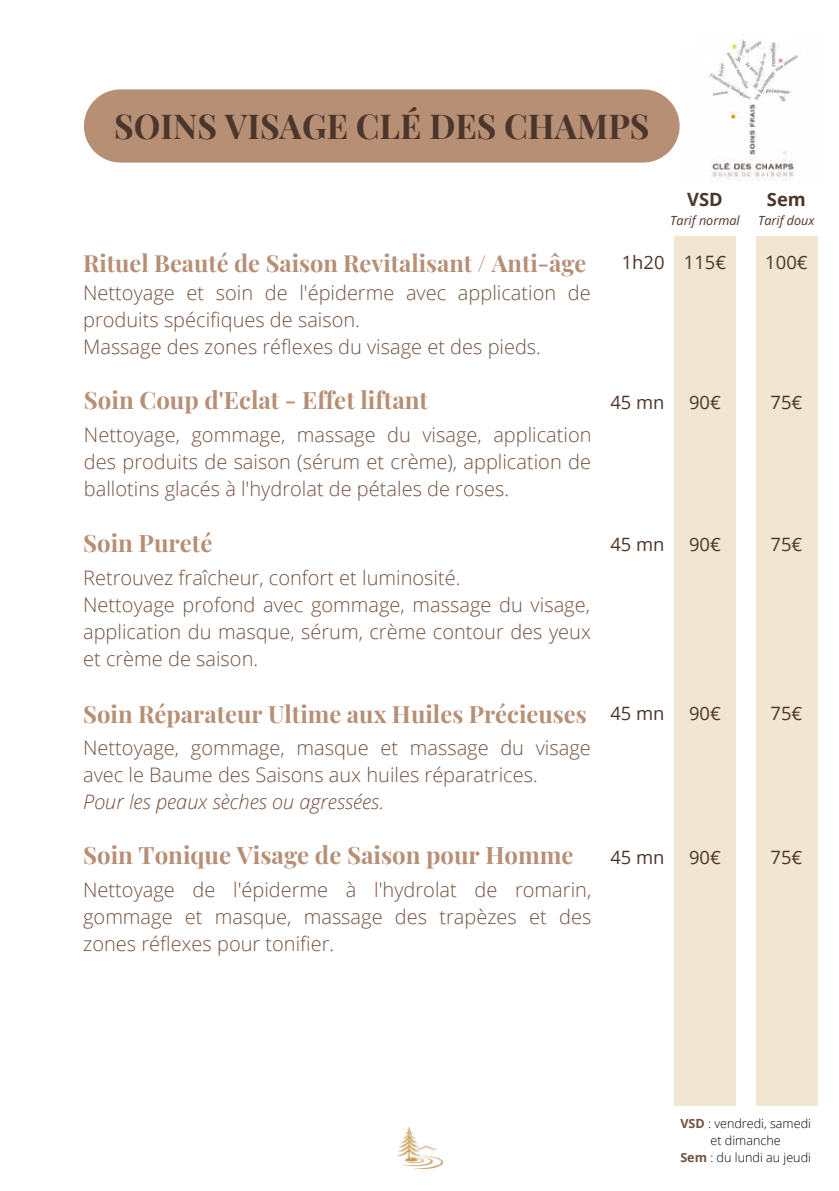
<style>
.page{position:relative;width:839px;height:1191px;background:#fff}
.page>*{position:absolute;margin:0;border:0;box-sizing:border-box;transform-origin:0 0}
.t1{font:700 33.6px "Playfair Display SC";color:#4c362b}
.t2{font:700 24px "Playfair Display";color:#b68f75}
.t3{font:700 23.8px "Playfair Display";color:#b68f75}
.t4{font:700 23.6px "Playfair Display";color:#b68f75}
.t5{font:300 20px/27px "Open Sans";color:#735240}
.t6{font:italic 300 20px "Open Sans";color:#735240}
.t7{font:18.4px "Open Sans";color:#4c362b}
.t8{font:700 18.4px "Open Sans";color:#4c362b}
.t9{font:300 12.6px/16.8px "Open Sans";color:#000;text-align:center}
.t10{font:italic 12.6px "Open Sans";color:#4c362b}
.s1{font-weight:700;color:#735240}
</style>
<div class="page">
<img style="left:679px;top:39px;width:119px;height:142px">
<div style="left:84px;top:89px;width:595px;height:74px;background:#b68f75"></div>
<div style="left:755px;top:236px;width:62px;height:870px;background:#f2e5d1"></div>
<div style="left:674px;top:236px;width:62px;height:870px;background:#f2e5d1"></div>
<img style="left:397px;top:1127px;width:45px;height:42px">
<h1 class="t1" style="left:114px;top:102px;width:537px">SOINS VISAGE CLÉ DES CHAMPS</h1>
<p class="t8" style="left:687px;top:187px;width:37px">VSD</p>
<p class="t10" style="left:670px;top:212px;width:71px">Tarif normal</p>
<p class="t8" style="left:767px;top:187px;width:40px">Sem</p>
<p class="t10" style="left:758px;top:212px;width:58px">Tarif doux</p>
<p class="t4" style="left:83px;top:246px;width:504px">Rituel Beauté de Saison Revitalisant / Anti-âge</p>
<p class="t5" style="left:83px;top:279px;width:509px">Nettoyage et soin de l'épiderme avec application de produits spécifiques de saison.<br>Massage des zones réflexes du visage et des pieds.</p>
<p class="t2" style="left:84px;top:383px;width:345px">Soin Coup d'Eclat - Effet liftant</p>
<p class="t5" style="left:84px;top:421px;width:509px;text-align:justify">Nettoyage, gommage, massage du visage, application des produits de saison (sérum et crème), application de ballotins glacés à l'hydrolat de pétales de roses.</p>
<p class="t2" style="left:83px;top:526px;width:131px">Soin Pureté</p>
<p class="t5" style="left:83px;top:564px;width:509px">Retrouvez fraîcheur, confort et luminosité.<br>Nettoyage profond avec gommage, massage du visage, application du masque, sérum, crème contour des yeux et crème de saison.</p>
<p class="t3" style="left:83px;top:697px;width:505px">Soin Réparateur Ultime aux Huiles Précieuses</p>
<p class="t5" style="left:83px;top:734px;width:509px">Nettoyage, gommage, masque et massage du visage avec le Baume des Saisons aux huiles réparatrices.</p>
<p class="t6" style="left:83px;top:788px;width:302px">Pour les peaux sèches ou agressées.</p>
<p class="t2" style="left:83px;top:838px;width:492px">Soin Tonique Visage de Saison pour Homme</p>
<p class="t5" style="left:83px;top:876px;width:509px;text-align:justify">Nettoyage de l'épiderme à l'hydrolat de romarin, gommage et masque, massage des trapèzes et des zones réflexes pour tonifier.</p>
<p class="t7" style="left:621px;top:250px;width:106px">1h20 115€</p>
<p class="t7" style="left:765px;top:250px;width:44px">100€</p>
<p class="t7" style="left:610px;top:389px;width:56px">45 mn</p>
<p class="t7" style="left:689px;top:389px;width:33px">90€</p>
<p class="t7" style="left:770px;top:389px;width:33px">75€</p>
<p class="t7" style="left:610px;top:531px;width:56px">45 mn</p>
<p class="t7" style="left:689px;top:531px;width:33px">90€</p>
<p class="t7" style="left:770px;top:531px;width:33px">75€</p>
<p class="t7" style="left:610px;top:701px;width:56px">45 mn</p>
<p class="t7" style="left:689px;top:701px;width:33px">90€</p>
<p class="t7" style="left:770px;top:701px;width:33px">75€</p>
<p class="t7" style="left:610px;top:844px;width:56px">45 mn</p>
<p class="t7" style="left:689px;top:844px;width:33px">90€</p>
<p class="t7" style="left:770px;top:844px;width:33px">75€</p>
<p class="t9" style="left:680px;top:1115px;width:132px"><span class="s1">VSD</span> : vendredi, samedi et dimanche<br><span class="s1">Sem</span> : du lundi au jeudi</p>
</div>
